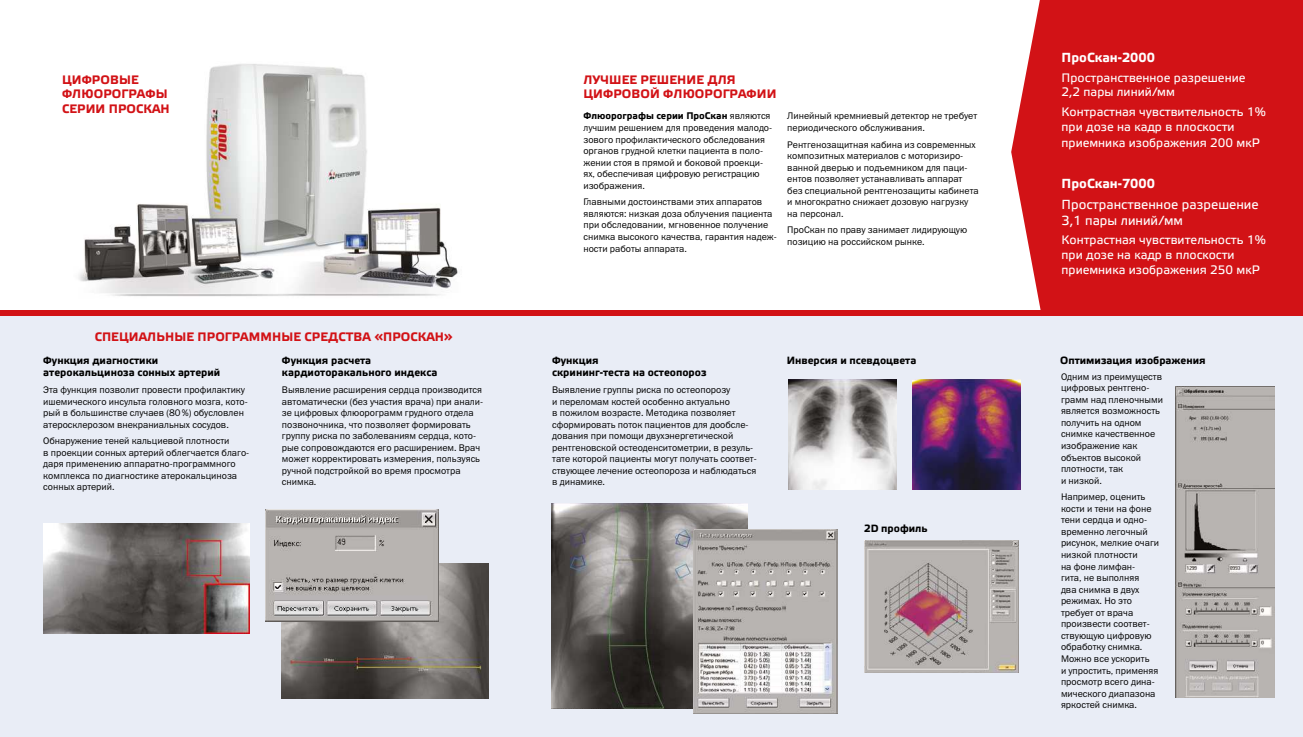
<style>
.page{position:relative;width:1303px;height:737px;background:#fff}
.page>*{position:absolute;margin:0;border:0;box-sizing:border-box;transform-origin:0 0}
.t1{font:13.12px/15.8px "Etelka Reg";color:#fff}
.t2{font:13.12px "Etelka Bol";color:#fff}
.t3{font:12.25px/14.7px "Etelka Reg";color:#fff}
.t4{font:12.25px/14.7px "Etelka Bol";letter-spacing:.01em;color:#d21216}
.t5{font:10.5px/12.6px "Etelka Bol";color:#000}
.t6{font:9.62px/11.5px "Franklin Gothic Book C";color:#000}
.t7{font:9.62px "Etelka Bol";color:#000}
.s1{font-family:"Franklin Gothic Book C"}
</style>
<div class="page">
<div style="left:0;top:316px;width:1302px;height:421px;background:#e9edf6"></div>
<img style="left:78px;top:64px;width:380px;height:232px">
<div style="left:1041px;top:0;width:261px;height:313px;background:#d21216"></div>
<div style="left:0;top:310px;width:1302px;height:6px;background:#d21216"></div>
<svg style="left:1011px;top:0;width:30px;height:310px"></svg>
<img style="left:43px;top:523px;width:206px;height:110px">
<img style="left:282px;top:563px;width:207px;height:135px">
<img style="left:552px;top:503px;width:195px;height:205px">
<img style="left:693px;top:529px;width:143px;height:184px">
<img style="left:788px;top:379px;width:108px;height:111px">
<img style="left:912px;top:379px;width:108px;height:111px">
<img style="left:864px;top:541px;width:154px;height:131px">
<img style="left:265px;top:509px;width:173px;height:112px">
<img style="left:1175px;top:387px;width:99px;height:310px">
<p class="t4" style="left:62px;top:72px;width:109px">ЦИФРОВЫЕ<br>ФЛЮОРОГРАФЫ<br>СЕРИИ ПРОСКАН</p>
<p class="t4" style="left:95px;top:329px;width:359px">СПЕЦИАЛЬНЫЕ ПРОГРАММНЫЕ СРЕДСТВА «ПРОСКАН»</p>
<p class="t5" style="left:43px;top:354px;width:178px">Функция диагностики атерокальциноза сонных артерий</p>
<p class="t6" style="left:43px;top:385px;width:206px">Эта функция позволит провести профилактику ишемического инсульта головного мозга, кото&shy;рый в большинстве случаев (80 %) обусловлен атеросклерозом внекраниальных сосудов.</p>
<p class="t6" style="left:43px;top:436px;width:207px">Обнаружение теней кальциевой плотности<br>в проекции сонных артерий облегчается благо&shy;даря применению аппаратно-программного комплекса по диагностике атерокальциноза сонных артерий.</p>
<p class="t5" style="left:282px;top:354px;width:157px">Функция расчета кардиоторакального индекса</p>
<p class="t6" style="left:282px;top:385px;width:203px">Выявление расширения сердца производится автоматически (без участия врача) при анали&shy;зе цифровых флюорограмм грудного отдела позвоночника, что позволяет формировать группу риска по заболеваниям сердца, кото&shy;рые сопровождаются его расширением. Врач может корректировать измерения, пользуясь ручной подстройкой во время просмотра снимка.</p>
<p class="t4" style="left:583px;top:72px;width:194px">ЛУЧШЕЕ РЕШЕНИЕ ДЛЯ<br>ЦИФРОВОЙ ФЛЮОРОГРАФИИ</p>
<p class="t7" style="left:583px;top:111px;width:189px">Флюорографы серии ПроСкан <span class="s1">являются</span></p>
<p class="t6" style="left:583px;top:123px;width:190px">лучшим решением для проведения малодо&shy;зового профилактического обследования органов грудной клетки пациента в поло&shy;жении стоя в прямой и боковой проекци&shy;ях, обеспечивая цифровую регистрацию изображения.</p>
<p class="t6" style="left:583px;top:197px;width:195px">Главными достоинствами этих аппаратов являются: низкая доза облучения пациента при обследовании, мгновенное получение снимка высокого качества, гарантия надеж&shy;ности работы аппарата.</p>
<p class="t6" style="left:787px;top:111px;width:191px">Линейный кремниевый детектор не требует периодического обслуживания.</p>
<p class="t6" style="left:787px;top:139px;width:193px">Рентгенозащитная кабина из современных композитных материалов с моторизиро&shy;ванной дверью и подъемником для паци&shy;ентов позволяет устанавливать аппарат без специальной рентгенозащиты кабинета и многократно снижает дозовую нагрузку на персонал.</p>
<p class="t6" style="left:787px;top:225px;width:181px">ПроСкан по праву занимает лидирующую позицию на российском рынке.</p>
<p class="t5" style="left:552px;top:354px;width:156px">Функция<br>скрининг-теста на остеопороз</p>
<p class="t6" style="left:552px;top:385px;width:206px">Выявление группы риска по остеопорозу<br>и переломам костей особенно актуально<br>в пожилом возрасте. Методика позволяет сформировать поток пациентов для дообсле&shy;дования при помощи двухэнергетической рентгеновской остеоденситометрии, в резуль&shy;тате которой пациенты могут получать соответ&shy;ствующее лечение остеопороза и наблюдаться в динамике.</p>
<p class="t5" style="left:786px;top:354px;width:131px">Инверсия и псевдоцвета</p>
<p class="t5" style="left:864px;top:522px;width:65px">2D профиль</p>
<h1 class="t2" style="left:1061px;top:51px;width:95px">ПроСкан-2000</h1>
<p class="t3" style="left:1061px;top:71px;width:185px">Пространственное разрешение<br>2,2 пары линий/мм</p>
<p class="t3" style="left:1061px;top:105px;width:206px;line-height:15.2px">Контрастная чувствительность 1% при дозе на кадр в плоскости приемника изображения 200 мкР</p>
<h1 class="t2" style="left:1061px;top:177px;width:95px">ПроСкан-7000</h1>
<h1 class="t1" style="left:1061px;top:197px;width:198px">Пространственное разрешение<br>3,1 пары линий/мм</h1>
<p class="t3" style="left:1061px;top:233px;width:206px">Контрастная чувствительность 1% при дозе на кадр в плоскости приемника изображения 250 мкР</p>
<p class="t5" style="left:1060px;top:354px;width:147px">Оптимизация изображения</p>
<p class="t6" style="left:1060px;top:371px;width:103px">Одним из преимуществ цифровых рентгено&shy;грамм над пленочными является возможность получить на одном снимке качественное изображение как объектов высокой плотности, так<br>и низкой.</p>
<p class="t6" style="left:1060px;top:492px;width:100px">Например, оценить кости и тени на фоне тени сердца и одно&shy;временно легочный рисунок, мелкие очаги низкой плотности<br>на фоне лимфан-<br>гита, не выполняя<br>два снимка в двух режимах. Но это требует от врача произвести соответ&shy;ствующую цифровую обработку снимка.<br>Можно все ускорить<br>и упростить, применяя просмотр всего дина&shy;мического диапазона яркостей снимка.</p>
</div>
